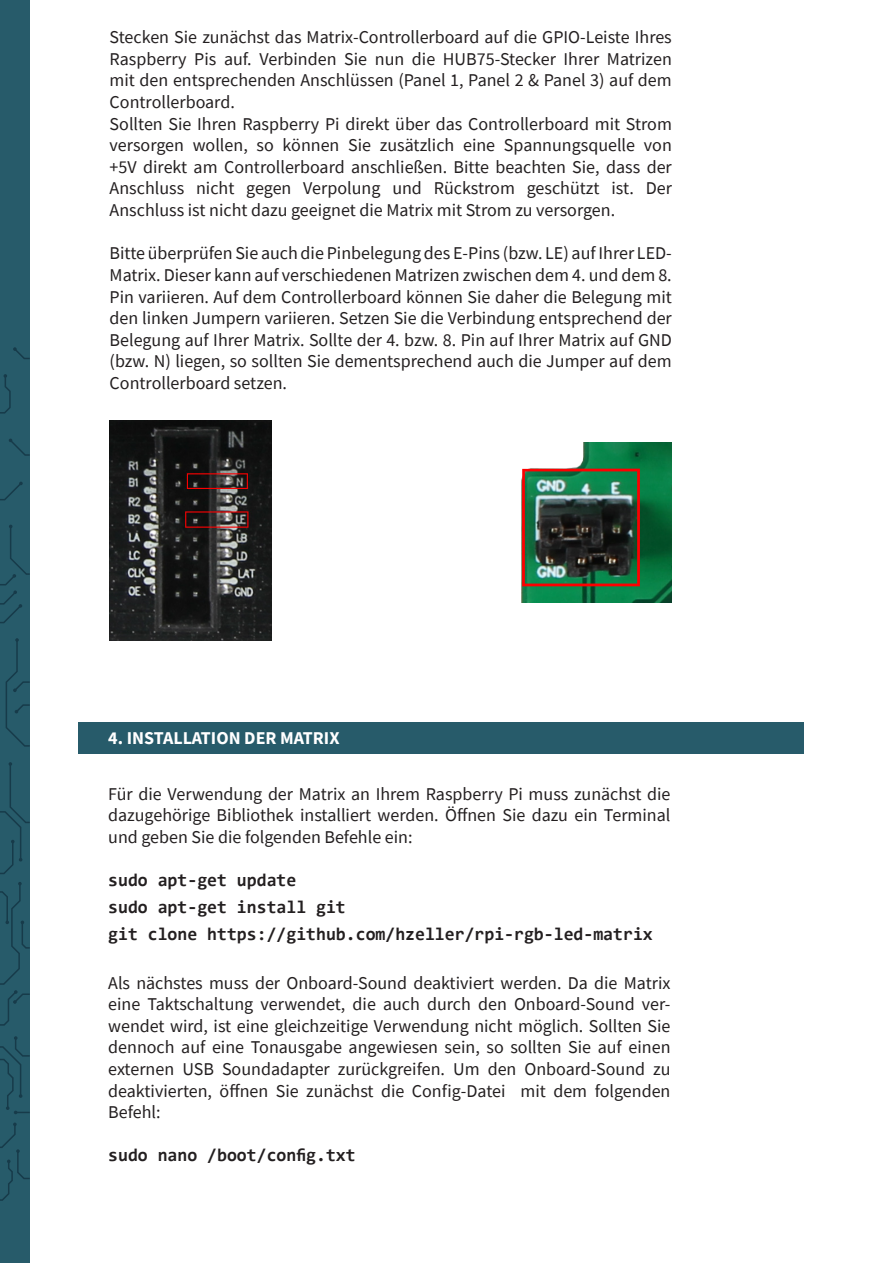
<style>
.page{position:relative;width:893px;height:1263px;background:#fff}
.page>*{position:absolute;margin:0;border:0;box-sizing:border-box;transform-origin:0 0}
.t1{font:18px/21.6px "Source Sans Pro";color:#231f20;text-align:justify}
.t2{font:700 18px "Consolas";color:#231f20}
.t3{font:700 18px "Source Sans Pro";color:#fff}
</style>
<div class="page">
<div style="left:0;top:0;width:30px;height:1263px;background:#275b6a"></div>
<svg style="left:0;top:1122px;width:30px;height:79px"></svg>
<svg style="left:0;top:1036px;width:30px;height:78px"></svg>
<svg style="left:0;top:882px;width:30px;height:144px"></svg>
<svg style="left:0;top:762px;width:30px;height:112px"></svg>
<svg style="left:5px;top:638px;width:25px;height:109px"></svg>
<svg style="left:0;top:525px;width:30px;height:99px"></svg>
<svg style="left:0;top:482px;width:23px;height:19px"></svg>
<svg style="left:9px;top:438px;width:21px;height:18px"></svg>
<svg style="left:0;top:374px;width:11px;height:40px"></svg>
<svg style="left:13px;top:347px;width:17px;height:12px"></svg>
<img style="left:109px;top:420px;width:163px;height:221px">
<img style="left:522px;top:443px;width:150px;height:159px">
<div style="left:78px;top:722px;width:725px;height:32px;background:#275b6a"></div>
<p class="t1" style="left:110px;top:26px;width:564px">Stecken Sie zunächst das Matrix-Controllerboard auf die GPIO-Leiste Ihres Raspberry Pis auf. Verbinden Sie nun die HUB75-Stecker Ihrer Matrizen mit den entsprechenden Anschlüssen (Panel 1, Panel 2 &amp; Panel 3) auf dem Controllerboard.</p>
<p class="t1" style="left:110px;top:113px;width:564px">Sollten Sie Ihren Raspberry Pi direkt über das Controllerboard mit Strom versorgen wollen, so können Sie zusätzlich eine Spannungsquelle von +5V direkt am Controllerboard anschließen. Bitte beachten Sie, dass der Anschluss nicht gegen Verpolung und Rückstrom geschützt ist. Der Anschluss ist nicht dazu geeignet die Matrix mit Strom zu versorgen.</p>
<p class="t1" style="left:110px;top:242px;width:564px">Bitte überprüfen Sie auch die Pinbelegung des E-Pins (bzw. LE) auf Ihrer LED-Matrix. Dieser kann auf verschiedenen Matrizen zwischen dem 4. und dem 8.<br>Pin variieren. Auf dem Controllerboard können Sie daher die Belegung mit den linken Jumpern variieren. Setzen Sie die Verbindung entsprechend der Belegung auf Ihrer Matrix. Sollte der 4. bzw. 8. Pin auf Ihrer Matrix auf GND (bzw. N) liegen, so sollten Sie dementsprechend auch die Jumper auf dem Controllerboard setzen.</p>
<p class="t3" style="left:108px;top:726px;width:233px">4. INSTALLATION DER MATRIX</p>
<p class="t1" style="left:108px;top:783px;width:564px">Für die Verwendung der Matrix an Ihrem Raspberry Pi muss zunächst die dazugehörige Bibliothek installiert werden. Öffnen Sie dazu ein Terminal und geben Sie die folgenden Befehle ein:</p>
<p class="t2" style="left:108px;top:868px;width:190px">sudo apt-get update</p>
<p class="t2" style="left:108px;top:895px;width:239px">sudo apt-get install git</p>
<p class="t2" style="left:108px;top:922px;width:546px">git clone https://github.com/hzeller/rpi-rgb-led-matrix</p>
<p class="t1" style="left:108px;top:972px;width:564px">Als nächstes muss der Onboard-Sound deaktiviert werden. Da die Matrix eine Taktschaltung verwendet, die auch durch den Onboard-Sound ver&shy;wendet wird, ist eine gleichzeitige Verwendung nicht möglich. Sollten Sie dennoch auf eine Tonausgabe angewiesen sein, so sollten Sie auf einen externen USB Soundadapter zurückgreifen. Um den Onboard-Sound zu deaktivierten, öffnen Sie zunächst die Config-Datei mit dem folgenden Befehl:</p>
<p class="t2" style="left:108px;top:1144px;width:249px">sudo nano /boot/config.txt</p>
</div>
